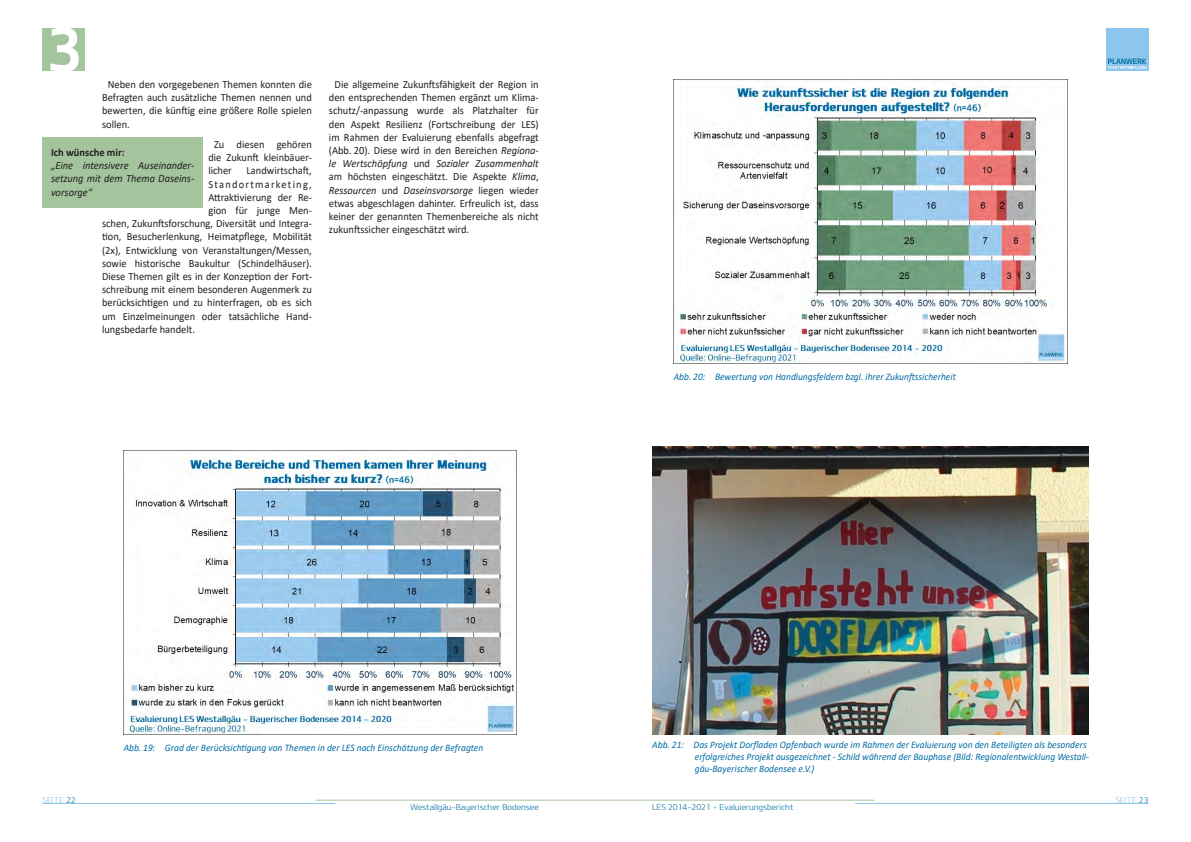
<style>
.page{position:relative;width:1191px;height:842px;background:#fff}
.page>*{position:absolute;margin:0;border:0;box-sizing:border-box;transform-origin:0 0}
.t1{font:60px "Design KOTFB";color:#fff}
.PLW_Berh_Text{font:11px/13.2px "Calibri";color:#231f20;text-align:justify;scale:.95 1}
.PLW_Berh_Text-2{font:italic 11px/13.2px "Calibri";color:#231f20;text-align:justify;scale:.95 1}
.PLW_Berh_Text-3{font:11px "Calibri";letter-spacing:.12em;color:#231f20;scale:.95 1}
.PLW_Berh_Ueberschrif{font:700 11px "Calibri";color:#231f20;scale:.95 1}
.t2{font:italic 10px/12px "Calibri";color:#046ea7;scale:.95 1}
.t3{font:8px "Design KOTFL";color:#046ea7}
.t4{font:8px "Design KOTFL";color:#8cc6ec}
.s1{font-style:italic}
.s2{color:#046ea7}
</style>
<div class="page">
<img style="left:124px;top:450px;width:393px;height:284px">
<img style="left:673px;top:79px;width:394px;height:284px">
<img style="left:652px;top:446px;width:437px;height:289px">
<div style="left:43px;top:28px;width:42px;height:43px;background:#a3c49d"></div>
<div style="left:1106px;top:28px;width:42px;height:43px;background:#8cc6ec"></div>
<svg style="left:1108px;top:59px;width:38px;height:10px"></svg>
<hr style="left:853px;top:803px;width:295px;height:1px;background:#8cc6ec">
<hr style="left:315px;top:800px;width:561px;height:1px;background:#a3c49d">
<hr style="left:43px;top:803px;width:294px;height:1px;background:#8cc6ec">
<div style="left:43px;top:137px;width:160px;height:70px;background:#a3c49d"></div>
<h1 class="t1" style="left:47px;top:11px;width:37px">3</h1>
<p class="PLW_Berh_Text" style="left:102px;top:77px;width:222px;text-indent:6px">Neben den vorgegebenen Themen konnten die Befragten auch zusätzliche Themen nennen und bewerten, die künftig eine größere Rolle spielen sollen.</p>
<p class="PLW_Berh_Text" style="left:208px;top:137px;width:110px;text-indent:6px">Zu diesen gehören die Zukunft kleinbäuer&shy;licher</p>
<p class="PLW_Berh_Ueberschrif" style="left:51px;top:145px;width:79px">Ich wünsche mir:</p>
<p class="PLW_Berh_Text-2" style="left:51px;top:158px;width:152px">„Eine intensivere Auseinander&shy;setzung mit dem Thema Daseins&shy;vorsorge“</p>
<p class="PLW_Berh_Text" style="left:246px;top:164px;width:70px">Landwirtschaft,</p>
<p class="PLW_Berh_Text-3" style="left:208px;top:176px;width:110px">Standortmarketing,</p>
<p class="PLW_Berh_Text" style="left:208px;top:190px;width:110px">Attraktivierung der Re-</p>
<p class="PLW_Berh_Text" style="left:208px;top:203px;width:110px">gion für junge Men-</p>
<p class="PLW_Berh_Text" style="left:102px;top:217px;width:222px">schen, Zukunftsforschung, Diversität und Integra-</p>
<p class="PLW_Berh_Text" style="left:102px;top:230px;width:222px">tion, Besucherlenkung, Heimatpflege, Mobilität</p>
<p class="PLW_Berh_Text" style="left:102px;top:243px;width:222px">(2x), Entwicklung von Veranstaltungen/Messen,</p>
<p class="PLW_Berh_Text" style="left:102px;top:256px;width:222px">sowie historische Baukultur (Schindelhäuser).</p>
<p class="PLW_Berh_Text" style="left:102px;top:269px;width:222px">Diese Themen gilt es in der Konzeption der Fort-</p>
<p class="PLW_Berh_Text" style="left:102px;top:283px;width:222px">schreibung mit einem besonderen Augenmerk zu</p>
<p class="PLW_Berh_Text" style="left:102px;top:296px;width:222px">berücksichtigen und zu hinterfragen, ob es sich</p>
<p class="PLW_Berh_Text" style="left:102px;top:309px;width:222px">um Einzelmeinungen oder tatsächliche Hand-</p>
<p class="PLW_Berh_Text" style="left:102px;top:322px;width:99px">lungsbedarfe handelt.</p>
<p class="PLW_Berh_Text" style="left:329px;top:77px;width:222px;text-indent:6px">Die allgemeine Zukunftsfähigkeit der Region in den entsprechenden Themen ergänzt um Klima&shy;schutz/-anpassung wurde als Platzhalter für den Aspekt Resilienz (Fortschreibung der LES) im Rahmen der Evaluierung ebenfalls abgefragt (Abb. 20). Diese wird in den Bereichen <span class="s1">Regiona&shy;le Wertschöpfung</span> und <span class="s1">Sozialer Zusammenhalt </span>am höchsten eingeschätzt. Die Aspekte <span class="s1">Klima</span>, <span class="s1">Ressourcen</span> und <span class="s1">Daseinsvorsorge</span> liegen wieder etwas abgeschlagen dahinter. Erfreulich ist, dass keiner der genannten Themenbereiche als nicht zukunftssicher eingeschätzt wird.</p>
<p class="t2" style="left:674px;top:370px;width:298px">Abb. 20: Bewertung von Handlungsfeldern bzgl. ihrer Zukunftssicherheit</p>
<p class="t2" style="left:124px;top:741px;width:380px">Abb. 19: Grad der Berücksichtigung von Themen in der LES nach Einschätzung der Befragten</p>
<p class="t2" style="left:695px;top:739px;width:416px;text-indent:-43px">Abb. 21: Das Projekt Dorfladen Opfenbach wurde im Rahmen der Evaluierung von den Beteiligten als besonders erfolgreiches Projekt ausgezeichnet - Schild während der Bauphase (Bild: Regionalentwicklung Westall&shy;gäu-Bayerischer Bodensee e.V.)</p>
<p class="t4" style="left:43px;top:794px;width:35px">SEITE <span class="s2">22</span></p>
<p class="t4" style="left:1115px;top:794px;width:35px">SEITE <span class="s2">23</span></p>
<p class="t3" style="left:410px;top:802px;width:130px">Westallgäu-Bayerischer Bodensee</p>
<p class="t3" style="left:652px;top:802px;width:143px">LES 2014-2021 - Evaluierungsbericht</p>
</div>
